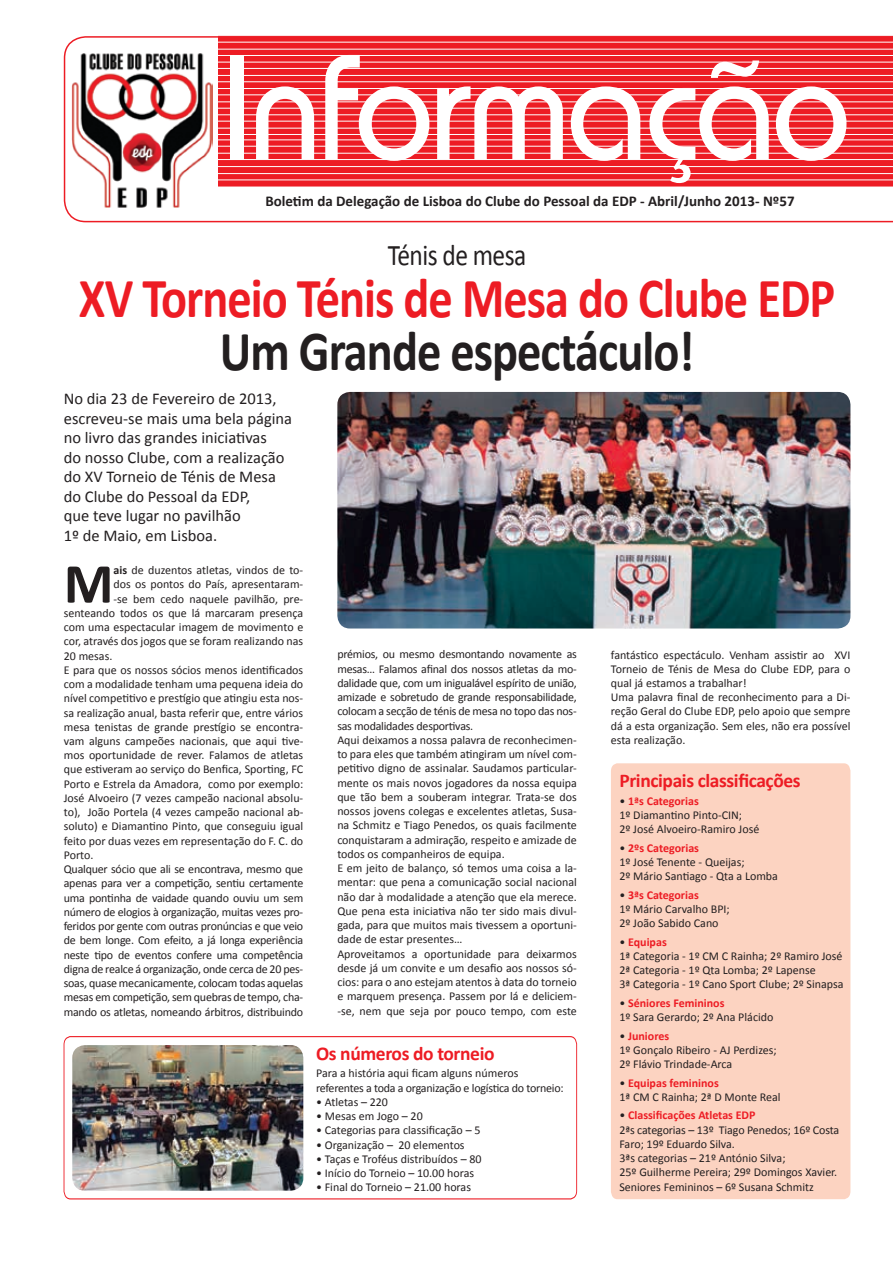
<style>
.page{position:relative;width:893px;height:1263px;background:#fff}
.page>*{position:absolute;margin:0;border:0;box-sizing:border-box;transform-origin:0 0}
.t1{font:500 150px "Bordeaux";letter-spacing:-.02em;color:#fff;scale:.95 1}
.t2{font:700 57px "Calibri";letter-spacing:-.02em;color:#ed1c24;scale:.85 1}
.t3{font:700 57px "Calibri";letter-spacing:-.02em;color:#231f20;scale:.85 1}
.t4{font:700 56.85px "Calibri";color:#231f20}
.t5{font:30px "Calibri";letter-spacing:-.02em;color:#231f20;scale:.85 1}
.t6{font:700 19.5px "Calibri";letter-spacing:-.02em;color:#ed1c24}
.t7{font:16.5px/19.5px "Calibri";color:#231f20}
.t8{font:700 15px "Calibri";color:#231f20}
.t9{font:12px/14.2px "Calibri";color:#231f20}
.t10{font:12px/14.2px "Calibri";letter-spacing:-.02em;color:#231f20}
.s1{font-weight:700}
.s2{font-weight:700;color:#ed1c24}
</style>
<div class="page">
<div style="left:611px;top:763px;width:239px;height:436px;background:#fcd3c1"></div>
<svg style="left:64px;top:1036px;width:513px;height:163px"></svg>
<svg style="left:64px;top:36px;width:829px;height:186px"></svg>
<img style="left:72px;top:1045px;width:231px;height:146px">
<img style="left:337px;top:392px;width:513px;height:236px">
<h1 class="t1" style="left:221px;top:26px;width:664px">Informação</h1>
<p class="t8" style="left:265px;top:192px;width:531px">Boletim da Delegação de Lisboa do Clube do Pessoal da EDP - Abril/Junho 2013- Nº57</p>
<h3 class="t5" style="left:388px;top:236px;width:165px">Ténis de mesa</h3>
<h2 class="t2" style="left:79px;top:262px;width:891px">XV Torneio Ténis de Mesa do Clube EDP</h2>
<h2 class="t3" style="left:220px;top:315px;width:560px">Um Grande espectáculo!</h2>
<h3 class="t7" style="left:64px;top:389px;width:230px">No dia 23 de Fevereiro de 2013, escreveu-se mais uma bela página no livro das grandes iniciativas<br>do nosso Clube, com a realização do XV Torneio de Ténis de Mesa do Clube do Pessoal da EDP,<br>que teve lugar no pavilhão<br>1º de Maio, em Lisboa.</h3>
<h3 class="t4" style="left:64px;top:547px;width:51px">M</h3>
<p class="t9" style="left:114px;top:563px;width:191px"><span class="s1">ais</span> de duzentos atletas, vindos de to-</p>
<p class="t9" style="left:114px;top:577px;width:191px">dos os pontos do País, apresentaram-</p>
<p class="t9" style="left:114px;top:591px;width:191px">-se bem cedo naquele pavilhão, pre-</p>
<p class="t9" style="left:64px;top:606px;width:241px">senteando todos os que lá marcaram presença</p>
<p class="t9" style="left:64px;top:620px;width:241px">com uma espectacular imagem de movimento e</p>
<p class="t9" style="left:64px;top:634px;width:241px">cor, através dos jogos que se foram realizando nas</p>
<p class="t9" style="left:64px;top:648px;width:50px">20 mesas.</p>
<p class="t9" style="left:64px;top:663px;width:241px">E para que os nossos sócios menos identificados</p>
<p class="t9" style="left:64px;top:677px;width:241px">com a modalidade tenham uma pequena ideia do</p>
<p class="t9" style="left:64px;top:691px;width:241px">nível competitivo e prestígio que atingiu esta nos-</p>
<p class="t9" style="left:64px;top:705px;width:241px">sa realização anual, basta referir que, entre vários</p>
<p class="t9" style="left:64px;top:720px;width:241px">mesa tenistas de grande prestígio se encontra-</p>
<p class="t9" style="left:64px;top:734px;width:241px">vam alguns campeões nacionais, que aqui tive-</p>
<p class="t9" style="left:64px;top:748px;width:241px">mos oportunidade de rever. Falamos de atletas</p>
<p class="t9" style="left:64px;top:762px;width:241px">que estiveram ao serviço do Benfica, Sporting, FC</p>
<p class="t9" style="left:64px;top:777px;width:241px">Porto e Estrela da Amadora, como por exemplo:</p>
<p class="t9" style="left:64px;top:791px;width:241px">José Alvoeiro (7 vezes campeão nacional absolu-</p>
<p class="t9" style="left:64px;top:805px;width:241px">to), João Portela (4 vezes campeão nacional ab-</p>
<p class="t9" style="left:64px;top:819px;width:241px">soluto) e Diamantino Pinto, que conseguiu igual</p>
<p class="t9" style="left:64px;top:834px;width:241px">feito por duas vezes em representação do F. C. do</p>
<p class="t9" style="left:64px;top:848px;width:31px">Porto.</p>
<p class="t10" style="left:64px;top:862px;width:241px">Qualquer sócio que ali se encontrava, mesmo que</p>
<p class="t10" style="left:64px;top:876px;width:241px">apenas para ver a competição, sentiu certamente</p>
<p class="t10" style="left:64px;top:891px;width:241px">uma pontinha de vaidade quando ouviu um sem</p>
<p class="t10" style="left:64px;top:905px;width:241px">número de elogios à organização, muitas vezes pro-</p>
<p class="t10" style="left:64px;top:919px;width:241px">feridos por gente com outras pronúncias e que veio</p>
<p class="t10" style="left:64px;top:933px;width:241px">de bem longe. Com efeito, a já longa experiência</p>
<p class="t10" style="left:64px;top:947px;width:241px">neste tipo de eventos confere uma competência</p>
<p class="t10" style="left:64px;top:962px;width:241px">digna de realce á organização, onde cerca de 20 pes-</p>
<p class="t10" style="left:64px;top:976px;width:241px">soas, quase mecanicamente, colocam todas aquelas</p>
<p class="t10" style="left:64px;top:990px;width:241px">mesas em competição, sem quebras de tempo, cha-</p>
<p class="t10" style="left:64px;top:1004px;width:241px">mando os atletas, nomeando árbitros, distribuindo</p>
<p class="t9" style="left:337px;top:647px;width:241px">prémios, ou mesmo desmontando novamente as mesas… Falamos afinal dos nossos atletas da mo&shy;dalidade que, com um inigualável espírito de união, amizade e sobretudo de grande responsabilidade, colocam a secção de ténis de mesa no topo das nos&shy;sas modalidades desportivas.<br>Aqui deixamos a nossa palavra de reconhecimen&shy;to para eles que também atingiram um nível com&shy;petitivo digno de assinalar. Saudamos particular&shy;mente os mais novos jogadores da nossa equipa que tão bem a souberam integrar. Trata-se dos nossos jovens colegas e excelentes atletas, Susa&shy;na Schmitz e Tiago Penedos, os quais facilmente conquistaram a admiração, respeito e amizade de todos os companheiros de equipa.<br>E em jeito de balanço, só temos uma coisa a la&shy;mentar: que pena a comunicação social nacional não dar à modalidade a atenção que ela merece.<br>Que pena esta iniciativa não ter sido mais divul&shy;gada, para que muitos mais tivessem a oportuni&shy;dade de estar presentes…<br>Aproveitamos a oportunidade para deixarmos desde já um convite e um desafio aos nossos só&shy;cios: para o ano estejam atentos à data do torneio e marquem presença. Passem por lá e deliciem--se, nem que seja por pouco tempo, com este</p>
<h3 class="t6" style="left:316px;top:1041px;width:180px">Os números do torneio</h3>
<p class="t10" style="left:316px;top:1066px;width:249px">Para a história aqui ficam alguns números referentes a toda a organização e logística do torneio:</p>
<p class="t9" style="left:316px;top:1095px;width:73px">• Atletas – 220</p>
<p class="t9" style="left:316px;top:1109px;width:108px">• Mesas em Jogo – 20</p>
<p class="t9" style="left:316px;top:1123px;width:166px">• Categorias para classificação – 5</p>
<p class="t9" style="left:316px;top:1137px;width:150px">• Organização – 20 elementos</p>
<p class="t9" style="left:316px;top:1152px;width:167px">• Taças e Troféus distribuídos – 80</p>
<p class="t9" style="left:316px;top:1166px;width:160px">• Início do Torneio – 10.00 horas</p>
<p class="t9" style="left:316px;top:1180px;width:156px">• Final do Torneio – 21.00 horas</p>
<p class="t9" style="left:611px;top:647px;width:241px">fantástico espectáculo. Venham assistir ao XVI Torneio de Ténis de Mesa do Clube EDP, para o qual já estamos a trabalhar!<br>Uma palavra final de reconhecimento para a Di&shy;reção Geral do Clube EDP, pelo apoio que sempre dá a esta organização. Sem eles, não era possível esta realização.</p>
<h3 class="t6" style="left:619px;top:768px;width:183px">Principais classificações</h3>
<p class="t9" style="left:619px;top:793px;width:141px">• <span class="s2">1ªs Categorias<br></span>1º Diamantino Pinto-CIN;<br>2º José Alvoeiro-Ramiro José</p>
<p class="t9" style="left:619px;top:840px;width:160px">• <span class="s2">2ºs Categorias<br></span>1º José Tenente - Queijas;<br>2º Mário Santiago - Qta a Lomba</p>
<p class="t9" style="left:619px;top:887px;width:112px">• <span class="s2">3ªs Categorias<br></span>1º Mário Carvalho BPI;<br>2º João Sabido Cano</p>
<p class="t9" style="left:619px;top:934px;width:226px">• <span class="s2">Equipas<br></span>1ª Categoria - 1º CM C Rainha; 2º Ramiro José 2ª Categoria - 1º Qta Lomba; 2º Lapense<br>3ª Categoria - 1º Cano Sport Clube; 2º Sinapsa</p>
<p class="t9" style="left:619px;top:996px;width:156px">• <span class="s2">Séniores Femininos<br></span>1º Sara Gerardo; 2º Ana Plácido</p>
<p class="t9" style="left:619px;top:1028px;width:159px">• <span class="s2">Juniores<br></span>1º Gonçalo Ribeiro - AJ Perdizes;<br>2º Flávio Trindade-Arca</p>
<p class="t9" style="left:619px;top:1075px;width:163px">• <span class="s2">Equipas femininos<br></span>1ª CM C Rainha; 2ª D Monte Real</p>
<p class="t9" style="left:619px;top:1108px;width:221px">• <span class="s2">Classificações Atletas EDP<br></span>2ªs categorias – 13º Tiago Penedos; 16º Costa Faro; 19º Eduardo Silva.<br>3ªs categorias – 21º António Silva;<br>25º Guilherme Pereira; 29º Domingos Xavier.<br>Seniores Femininos – 6º Susana Schmitz</p>
</div>
